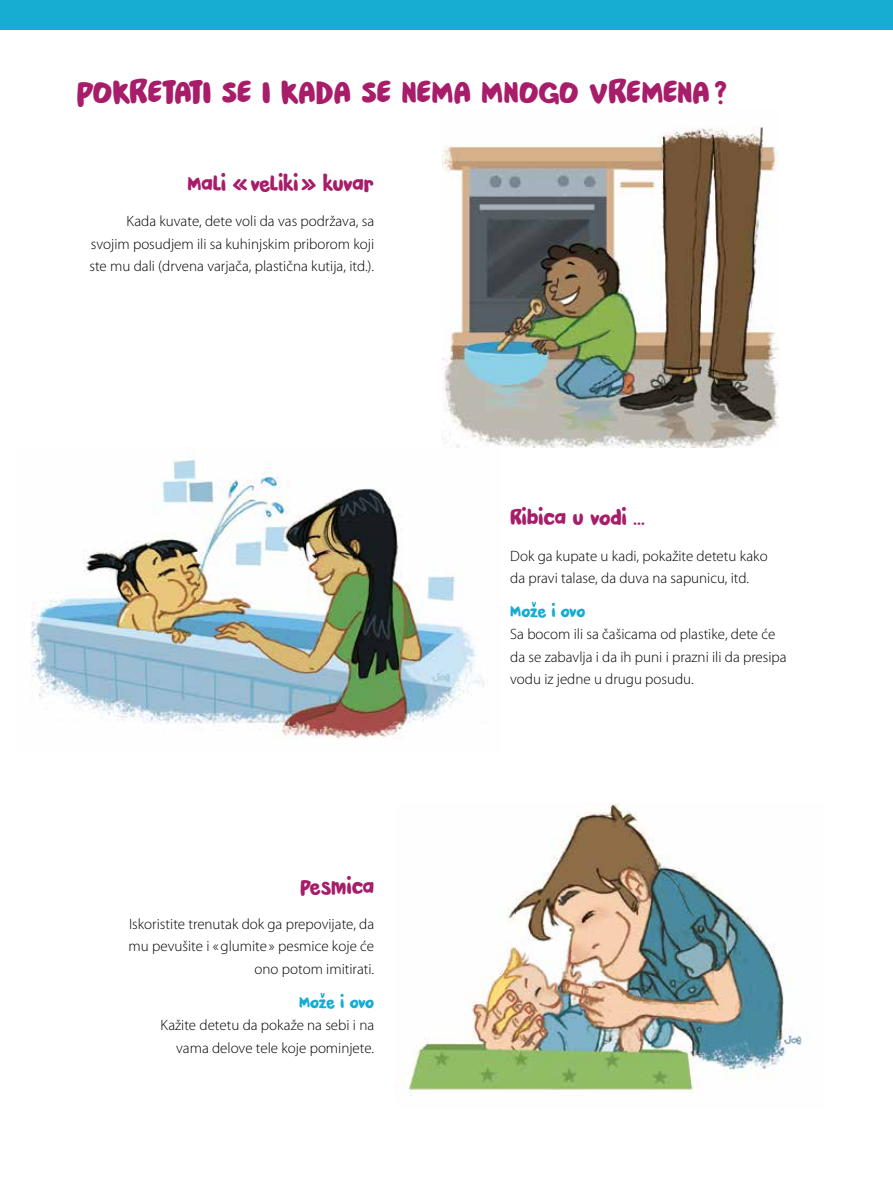
<style>
.page{position:relative;width:893px;height:1191px;background:#fff}
.page>*{position:absolute;margin:0;border:0;box-sizing:border-box;transform-origin:0 0}
.t1{font:33px "Pardesi";letter-spacing:-.025em;color:#a71d6a}
.t2{font:21px "Pardesi";letter-spacing:-.03em;color:#a71d6a}
.t3{font:16.5px "Pardesi";letter-spacing:-.04em;color:#17acd2}
.t4{font:300 15px/22.5px "Myriad Pro";color:#000}
</style>
<div class="page">
<div style="left:0;top:0;width:893px;height:30px;background:#17acd2"></div>
<img style="left:30px;top:447px;width:454px;height:292px">
<img style="left:395px;top:803px;width:407px;height:294px">
<img style="left:442px;top:126px;width:336px;height:321px">
<h1 class="t1" style="left:77px;top:68px;width:652px">POKRETATI SE I KADA SE NEMA MNOGO VREMENA?</h1>
<h2 class="t2" style="left:187px;top:168px;width:188px">MALI « VELIKI » KUVAR</h2>
<p class="t4" style="left:89px;top:210px;width:286px;text-align:justify;text-indent:37px">Kada kuvate, dete voli da vas podržava, sa svojim posudjem ili sa kuhinjskim priborom koji ste mu dali (drvena varjača, plastična kutija, itd.).</p>
<h2 class="t2" style="left:300px;top:871px;width:75px">PESMICA</h2>
<p class="t4" style="left:129px;top:912px;width:247px;text-align:right">Iskoristite trenutak dok ga prepovijate, da mu pevušite i «glumite » pesmice koje će ono potom imitirati.</p>
<p class="t3" style="left:299px;top:989px;width:77px">MOŽE I OVO</p>
<p class="t4" style="left:161px;top:1014px;width:215px;text-align:right">Kažite detetu da pokaže na sebi i na vama delove tele koje pominjete.</p>
<h2 class="t2" style="left:510px;top:502px;width:136px">RIBICA U VODI …</h2>
<p class="t4" style="left:510px;top:544px;width:259px">Dok ga kupate u kadi, pokažite detetu kako da pravi talase, da duva na sapunicu, itd.</p>
<p class="t3" style="left:510px;top:599px;width:77px">MOŽE I OVO</p>
<p class="t4" style="left:510px;top:623px;width:278px">Sa bocom ili sa čašicama od plastike, dete će da se zabavlja i da ih puni i prazni ili da presipa vodu iz jedne u drugu posudu.</p>
</div>
